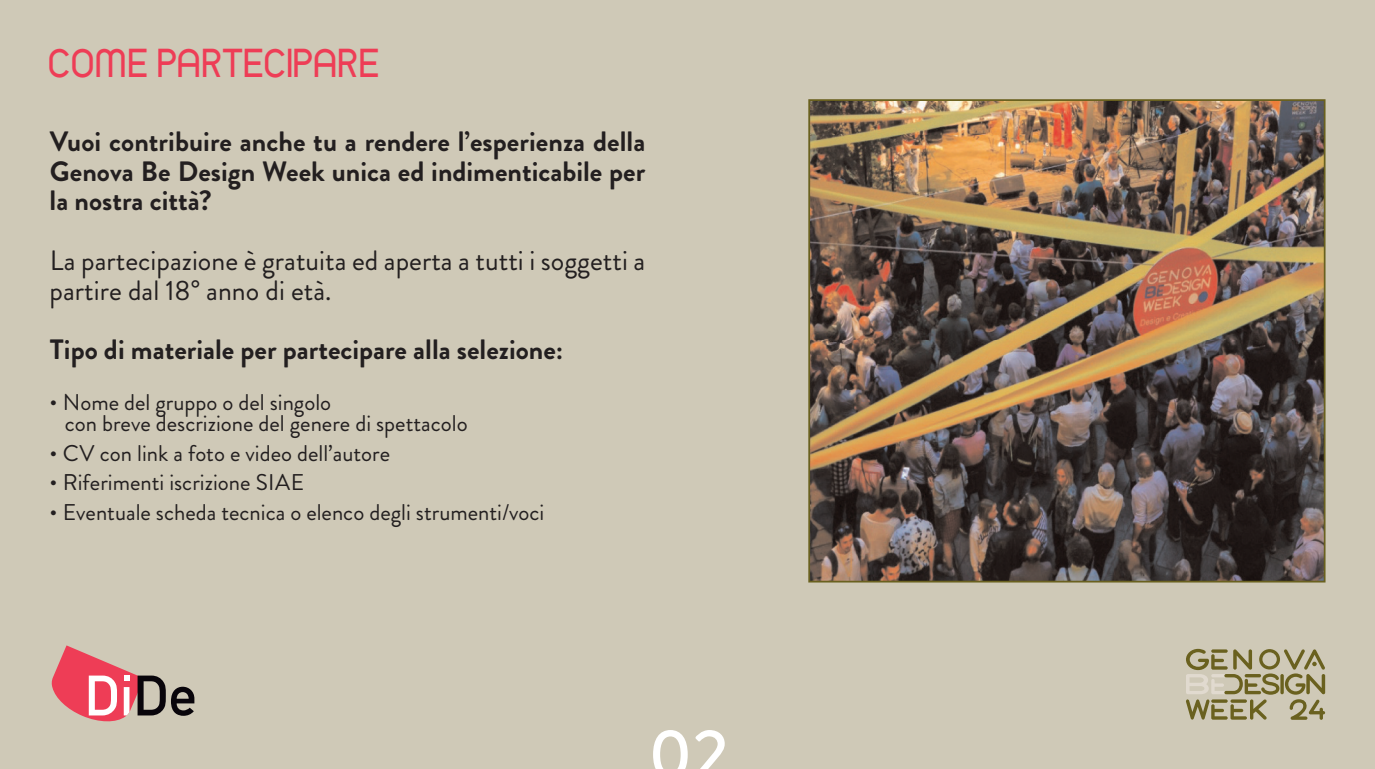
<style>
.page{position:relative;width:1375px;height:769px;background:#fff}
.page>*{position:absolute;margin:0;border:0;box-sizing:border-box;transform-origin:0 0}
.t1{font:500 70px "Brandon Grotesque";color:#fff}
.t2{font:700 38.5px "Time Burner";color:#ee3d56}
.t3{font:700 28px/29.8px "Brandon Grotesque";color:#231f20;text-align:justify}
.t4{font:28px/29.8px "Brandon Grotesque";color:#231f20}
.t5{font:22.75px/21px "Brandon Grotesque";color:#231f20}
</style>
<div class="page">
<div style="left:0;top:0;width:1374px;height:769px;background:#cfc9b7"></div>
<svg style="left:1186px;top:649px;width:138px;height:71px"></svg>
<svg style="left:52px;top:645px;width:142px;height:76px"></svg>
<img style="left:811px;top:102px;width:511px;height:477px">
<div style="left:808px;top:99px;width:517px;height:483px;border:2px solid #6a611f"></div>
<h2 class="t2" style="left:50px;top:41px;width:333px">COME PaRTECIPaRE</h2>
<p class="t3" style="left:50px;top:130px;width:597px">Vuoi contribuire anche tu a rendere l’esperienza della Genova Be Design Week unica ed indimenticabile per la nostra città?</p>
<p class="t4" style="left:50px;top:249px;width:597px">La partecipazione è gratuita ed aperta a tutti i soggetti a partire dal 18° anno di età.</p>
<p class="t3" style="left:50px;top:339px;width:515px">Tipo di materiale per partecipare alla selezione:</p>
<p class="t5" style="left:65px;top:395px;width:404px;text-indent:-15px">• Nome del gruppo o del singolo<br>con breve descrizione del genere di spettacolo</p>
<p class="t5" style="left:50px;top:446px;width:342px">• CV con link a foto e video dell’autore</p>
<p class="t5" style="left:50px;top:475px;width:256px">• Riferimenti iscrizione SIAE</p>
<p class="t5" style="left:50px;top:505px;width:496px">• Eventuale scheda tecnica o elenco degli strumenti/voci</p>
<h1 class="t1" style="left:648px;top:729px;width:82px">02</h1>
</div>
